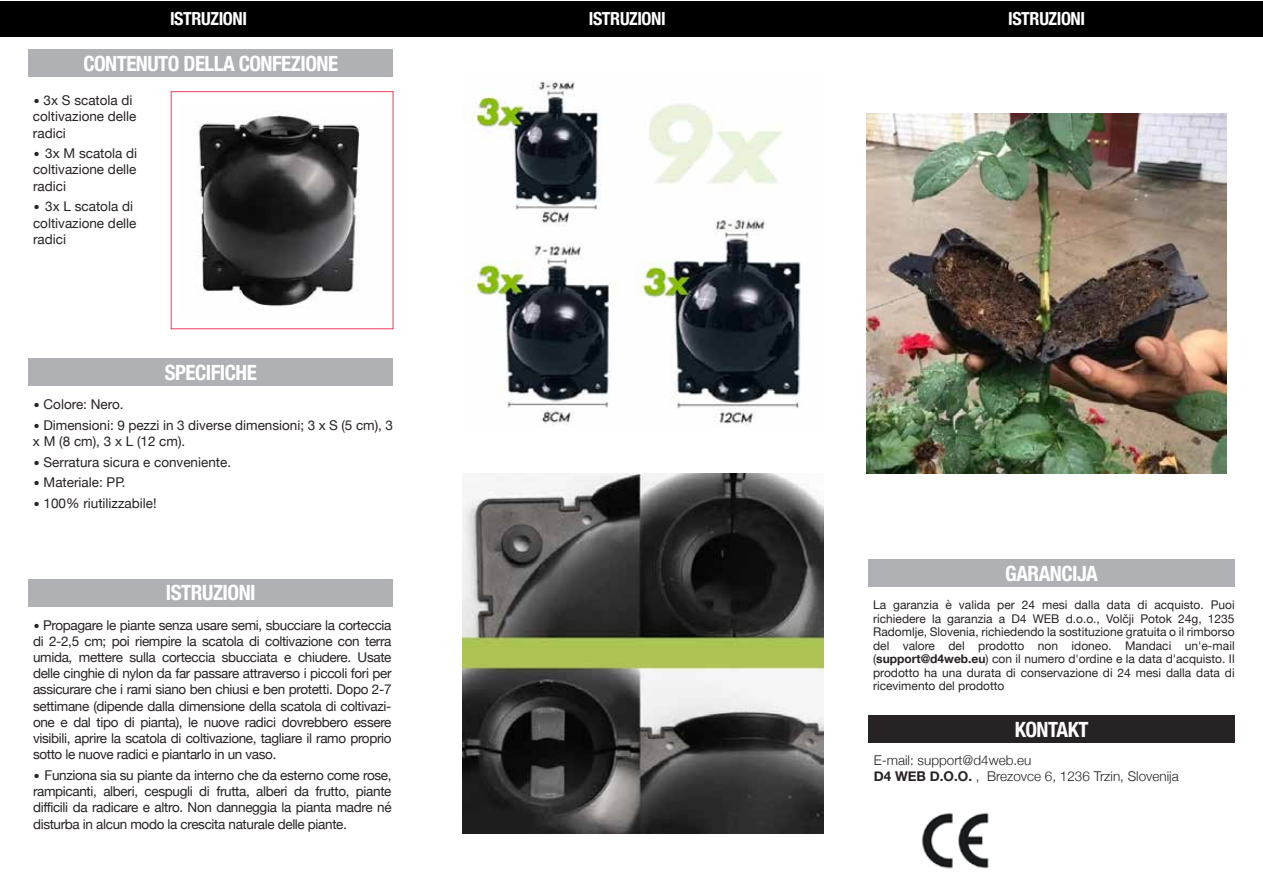
<style>
.page{position:relative;width:1263px;height:893px;background:#fff}
.page>*{position:absolute;margin:0;border:0;box-sizing:border-box;transform-origin:0 0}
.t1{font:700 condensed 21px "Helvetica Neue";letter-spacing:-.025em;color:#fff}
.t2{font:700 condensed 18px "Helvetica Neue";letter-spacing:-.025em;color:#fff}
.t3{font:13.5px/16.2px "Helvetica Neue";color:#272223}
.t4{font:300 13.5px/16.5px "Helvetica Neue";color:#272223}
.t5{font:12px/13.5px "Helvetica Neue";color:#272223;text-align:justify}
.s1{font-size:19.5px}
.s2{font-weight:700}
</style>
<div class="page">
<div style="left:171px;top:91px;width:222px;height:238px;border:1px solid #f13b5b"></div>
<div style="left:0;top:1px;width:1262px;height:36px;background:#000"></div>
<img style="left:197px;top:114px;width:163px;height:192px">
<img style="left:867px;top:114px;width:359px;height:359px">
<img style="left:463px;top:473px;width:360px;height:360px">
<img style="left:465px;top:80px;width:336px;height:346px">
<img style="left:921px;top:812px;width:68px;height:57px">
<div style="left:868px;top:716px;width:366px;height:27px;background:#272223"></div>
<div style="left:868px;top:560px;width:366px;height:27px;background:#afb1b4"></div>
<div style="left:28px;top:50px;width:365px;height:27px;background:#afb1b4"></div>
<div style="left:28px;top:359px;width:365px;height:27px;background:#afb1b4"></div>
<div style="left:28px;top:579px;width:365px;height:27px;background:#afb1b4"></div>
<h2 class="t2" style="left:170px;top:4px;width:78px">ISTRUZIONI</h2>
<h2 class="t2" style="left:589px;top:4px;width:78px">ISTRUZIONI</h2>
<h2 class="t2" style="left:1008px;top:4px;width:78px">ISTRUZIONI</h2>
<h1 class="t1" style="left:83px;top:46px;width:256px">CONTENUTO DELLA CONFEZIONE</h1>
<p class="t3" style="left:33px;top:93px;width:105px"><span class="s1">•</span> 3x S scatola di coltivazione delle radici</p>
<p class="t3" style="left:33px;top:146px;width:106px;text-align:justify"><span class="s1">•</span> 3x M scatola di coltivazione delle radici</p>
<p class="t3" style="left:33px;top:199px;width:105px"><span class="s1">•</span> 3x L scatola di coltivazione delle radici</p>
<h1 class="t1" style="left:165px;top:355px;width:94px">SPECIFICHE</h1>
<p class="t3" style="left:33px;top:397px;width:92px"><span class="s1">•</span> Colore: Nero.</p>
<p class="t3" style="left:33px;top:418px;width:362px"><span class="s1">•</span> Dimensioni: 9 pezzi in 3 diverse dimensioni; 3 x S (5 cm), 3 x M (8 cm), 3 x L (12 cm).</p>
<p class="t3" style="left:33px;top:455px;width:200px"><span class="s1">•</span> Serratura sicura e conveniente.</p>
<p class="t3" style="left:33px;top:475px;width:94px"><span class="s1">•</span> Materiale: PP.</p>
<p class="t3" style="left:33px;top:496px;width:125px"><span class="s1">•</span> 100% riutilizzabile!</p>
<h1 class="t1" style="left:166px;top:575px;width:91px">ISTRUZIONI</h1>
<p class="t3" style="left:33px;top:617px;width:360px;text-align:justify"><span class="s1">•</span> Propagare le piante senza usare semi, sbucciare la corteccia di 2-2,5 cm; poi riempire la scatola di coltivazione con terra umida, mettere sulla corteccia sbucciata e chiudere. Usate delle cinghie di nylon da far passare attraverso i piccoli fori per assicurare che i rami siano ben chiusi e ben protetti. Dopo 2-7 settimane (dipende dalla dimensione della scatola di coltivazi&shy;one e dal tipo di pianta), le nuove radici dovrebbero essere visibili, aprire la scatola di coltivazione, tagliare il ramo proprio sotto le nuove radici e piantarlo in un vaso.</p>
<p class="t3" style="left:33px;top:768px;width:360px;text-align:justify"><span class="s1">•</span> Funziona sia su piante da interno che da esterno come rose, rampicanti, alberi, cespugli di frutta, alberi da frutto, piante difficili da radicare e altro. Non danneggia la pianta madre né disturba in alcun modo la crescita naturale delle piante.</p>
<h1 class="t1" style="left:1005px;top:556px;width:94px">GARANCIJA</h1>
<p class="t5" style="left:873px;top:599px;width:363px">La garanzia è valida per 24 mesi dalla data di acquisto. Puoi richiedere la garanzia a D4 WEB d.o.o., Volčji Potok 24g, 1235<br>Radomlje, Slovenia, richiedendo la sostituzione gratuita o il rimborso del valore del prodotto non idoneo. Mandaci un'e-mail (<span class="s2">support@d4web.eu</span>) con il numero d'ordine e la data d'acquisto. Il prodotto ha una durata di conservazione di 24 mesi dalla data di ricevimento del prodotto</p>
<h1 class="t1" style="left:1015px;top:712px;width:75px">KONTAKT</h1>
<p class="t4" style="left:874px;top:751px;width:306px">E-mail: support@d4web.eu<br><span class="s2">D4 WEB D.O.O.</span> , Brezovce 6, 1236 Trzin, Slovenija</p>
</div>
